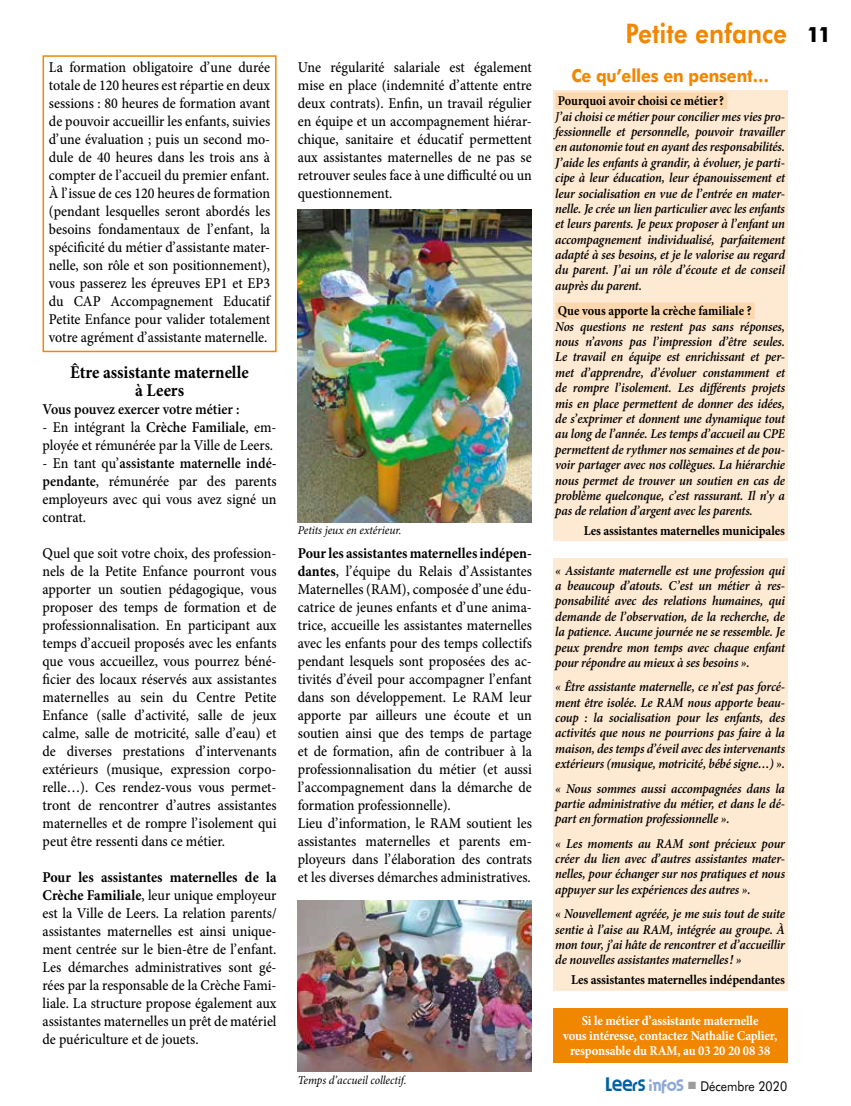
<style>
.page{position:relative;width:851px;height:1106px;background:#fff}
.page>*{position:absolute;margin:0;border:0;box-sizing:border-box;transform-origin:0 0}
.t1{font:800 27px "Futura BT";color:#f18700;scale:.9 1}
.t2{font:700 18px/18px "Minion Pro";letter-spacing:-.005em;color:#000;text-align:center;scale:.93 1}
.t3{font:700 18px "Futura BT";letter-spacing:-.01em;color:#f18700;scale:.9 1}
.t4{font:500 15px/18px "Minion Pro";color:#000;text-align:justify;scale:.93 1}
.t5{font:600 15px "Minion Pro";letter-spacing:-.005em;color:#000;scale:.93 1}
.t6{font:italic 600 13.5px/15.5px "Minion Pro";letter-spacing:-.015em;color:#000;text-align:justify;scale:.93 1}
.t7{font:700 13.5px/15px "Minion Pro";letter-spacing:-.01em;color:#fff;text-align:center;scale:.93 1}
.t8{font:700 13.5px "Minion Pro";letter-spacing:-.01em;color:#000;scale:.93 1}
.t9{font:700 13.5px "Minion Pro";letter-spacing:-.01em;color:#000;scale:.91 1}
.t10{font:13.5px "Futura BT";color:#000;scale:.9 1}
.t11{font:italic 12px "Minion Pro";letter-spacing:-.005em;color:#000;scale:.95 1}
.s1{font-weight:600}
.s2{font-weight:700}
.s3{font-weight:700;font-size:21px;color:#000}
.s4{font-weight:700;font-style:normal}
.s5{font-weight:500}
.s6{font-family:"ZESSTYPE GRAFIKA";font-size:16.5px;color:#0061a3}
.s7{font-family:"ZESSTYPE GRAFIKA";font-size:16.5px;color:#8da8d2}
.s8{color:#9d9d9c}
</style>
<div class="page">
<div style="left:553px;top:90px;width:234px;height:450px;background:#fee9d2"></div>
<div style="left:555px;top:92px;width:172px;height:17px;background:#fdd8af"></div>
<div style="left:555px;top:302px;width:199px;height:17px;background:#fdd8af"></div>
<div style="left:553px;top:558px;width:234px;height:432px;background:#fee9d2"></div>
<img style="left:298px;top:900px;width:233px;height:171px">
<img style="left:298px;top:209px;width:233px;height:313px">
<div style="left:553px;top:1008px;width:234px;height:54px;background:#f18700"></div>
<div style="left:43px;top:55px;width:233px;height:297px;border:2px solid #f18700"></div>
<p class="t4" style="left:49px;top:58px;width:239px">La formation obligatoire d’une durée totale de 120 heures est répartie en deux sessions : 80 heures de formation avant de pouvoir accueillir les enfants, suivies d’une évaluation ; puis un second mo&shy;dule de 40 heures dans les trois ans à compter de l’accueil du premier enfant.<br>À l’issue de ces 120 heures de formation (pendant lesquelles seront abordés les besoins fondamentaux de l’enfant, la spécificité du métier d’assistante mater&shy;nelle, son rôle et son positionnement), vous passerez les épreuves EP1 et EP3 du CAP Accompagnement Educatif Petite Enfance pour valider totalement votre agrément d’assistante maternelle.</p>
<p class="t2" style="left:70px;top:363px;width:193px">Être assistante maternelle à Leers</p>
<p class="t5" style="left:43px;top:399px;width:213px">Vous pouvez exercer votre métier :</p>
<p class="t4" style="left:43px;top:418px;width:253px">- En intégrant la <span class="s1">Crèche Familiale</span>, em&shy;ployée et rémunérée par la Ville de Leers.</p>
<p class="t4" style="left:43px;top:454px;width:253px">- En tant qu’<span class="s1">assistante maternelle indé&shy;pendante</span>, rémunérée par des parents employeurs avec qui vous avez signé un contrat.</p>
<p class="t4" style="left:43px;top:544px;width:253px">Quel que soit votre choix, des profession&shy;nels de la Petite Enfance pourront vous apporter un soutien pédagogique, vous proposer des temps de formation et de professionnalisation. En participant aux temps d’accueil proposés avec les enfants que vous accueillez, vous pourrez béné&shy;ficier des locaux réservés aux assistantes maternelles au sein du Centre Petite Enfance (salle d’activité, salle de jeux calme, salle de motricité, salle d’eau) et de diverses prestations d’intervenants extérieurs (musique, expression corpo&shy;relle…). Ces rendez-vous vous permet&shy;tront de rencontrer d’autres assistantes maternelles et de rompre l’isolement qui peut être ressenti dans ce métier.</p>
<p class="t4" style="left:43px;top:868px;width:253px"><span class="s2">Pour les assistantes maternelles de la Crèche Familiale</span>, leur unique employeur est la Ville de Leers. La relation parents/ assistantes maternelles est ainsi unique&shy;ment centrée sur le bien-être de l’enfant.<br>Les démarches administratives sont gé&shy;rées par la responsable de la Crèche Fami&shy;liale. La structure propose également aux assistantes maternelles un prêt de matériel de puériculture et de jouets.</p>
<p class="t4" style="left:298px;top:58px;width:253px">Une régularité salariale est également mise en place (indemnité d’attente entre deux contrats). Enfin, un travail régulier en équipe et un accompagnement hiérar&shy;chique, sanitaire et éducatif permettent aux assistantes maternelles de ne pas se retrouver seules face à une difficulté ou un questionnement.</p>
<p class="t11" style="left:298px;top:522px;width:110px">Petits jeux en extérieur.</p>
<p class="t4" style="left:298px;top:544px;width:253px;text-align:left"><span class="s2">Pour les assistantes maternelles indépen&shy;dantes</span>, l’équipe du Relais d’Assistantes Maternelles (RAM), composée d’une édu&shy;catrice de jeunes enfants et d’une anima&shy;trice, accueille les assistantes maternelles avec les enfants pour des temps collectifs pendant lesquels sont proposées des ac&shy;tivités d’éveil pour accompagner l’enfant dans son développement. Le RAM leur apporte par ailleurs une écoute et un soutien ainsi que des temps de partage et de formation, afin de contribuer à la professionnalisation du métier (et aussi l’accompagnement dans la démarche de formation professionnelle).<br>Lieu d’information, le RAM soutient les assistantes maternelles et parents em&shy;ployeurs dans l’élaboration des contrats et les diverses démarches administratives.</p>
<p class="t11" style="left:298px;top:1071px;width:116px">Temps d’accueil collectif.</p>
<h1 class="t1" style="left:625px;top:16px;width:230px">Petite enfance <span class="s3">11</span></h1>
<p class="t3" style="left:571px;top:64px;width:221px">Ce qu’elles en pensent…</p>
<p class="t6" style="left:555px;top:93px;width:248px;text-align:left"><span class="s4">Pourquoi avoir choisi ce métier ?<br></span><span class="s5">J</span>’ai choisi ce métier pour concilier mes vies pro&shy;fessionnelle et personnelle, pouvoir travailler en autonomie tout en ayant des responsabilités.<br>J’aide les enfants à grandir, à évoluer, je parti&shy;cipe à leur éducation, leur épanouissement et leur socialisation en vue de l’entrée en mater&shy;nelle. Je crée un lien particulier avec les enfants et leurs parents. Je peux proposer à l’enfant un accompagnement individualisé, parfaitement adapté à ses besoins, et je le valorise au regard du parent. J’ai un rôle d’écoute et de conseil auprès du parent.</p>
<p class="t9" style="left:558px;top:301px;width:214px">Que vous apporte la crèche familiale ?</p>
<p class="t6" style="left:555px;top:318px;width:248px">Nos questions ne restent pas sans réponses, nous n’avons pas l’impression d’être seules.<br>Le travail en équipe est enrichissant et per&shy;met d’apprendre, d’évoluer constamment et de rompre l’isolement. Les différents projets mis en place permettent de donner des idées, de s’exprimer et donnent une dynamique tout au long de l’année. Les temps d’accueil au CPE permettent de rythmer nos semaines et de pou&shy;voir partager avec nos collègues. La hiérarchie nous permet de trouver un soutien en cas de problème quelconque, c’est rassurant. Il n’y a pas de relation d’argent avec les parents.</p>
<p class="t8" style="left:583px;top:521px;width:218px">Les assistantes maternelles municipales</p>
<p class="t6" style="left:555px;top:562px;width:248px">« Assistante maternelle est une profession qui a beaucoup d’atouts. C’est un métier à res&shy;ponsabilité avec des relations humaines, qui demande de l’observation, de la recherche, de la patience. Aucune journée ne se ressemble. Je peux prendre mon temps avec chaque enfant pour répondre au mieux à ses besoins ».</p>
<p class="t6" style="left:555px;top:679px;width:248px">« Être assistante maternelle, ce n’est pas forcé&shy;ment être isolée. Le RAM nous apporte beau&shy;coup : la socialisation pour les enfants, des activités que nous ne pourrions pas faire à la maison, des temps d’éveil avec des intervenants extérieurs (musique, motricité, bébé signe…) ».</p>
<p class="t6" style="left:555px;top:780px;width:248px">« Nous sommes aussi accompagnées dans la partie administrative du métier, et dans le dé&shy;part en formation professionnelle ».</p>
<p class="t6" style="left:555px;top:835px;width:248px">« Les moments au RAM sont précieux pour créer du lien avec d’autres assistantes mater&shy;nelles, pour échanger sur nos pratiques et nous appuyer sur les expériences des autres ».</p>
<p class="t6" style="left:555px;top:906px;width:248px">« Nouvellement agréée, je me suis tout de suite sentie à l’aise au RAM, intégrée au groupe. À mon tour, j’ai hâte de rencontrer et d’accueillir de nouvelles assistantes maternelles! »</p>
<p class="t8" style="left:571px;top:970px;width:231px">Les assistantes maternelles indépendantes</p>
<p class="t7" style="left:563px;top:1013px;width:232px">Si le métier d’assistante maternelle<br>vous intéresse, contactez Nathalie Caplier, responsable du RAM, au 03 20 20 08 38</p>
<p class="t10" style="left:605px;top:1078px;width:203px"><span class="s6">Leers</span> <span class="s7">infos</span> <span class="s8">■</span> Décembre 2020</p>
</div>
